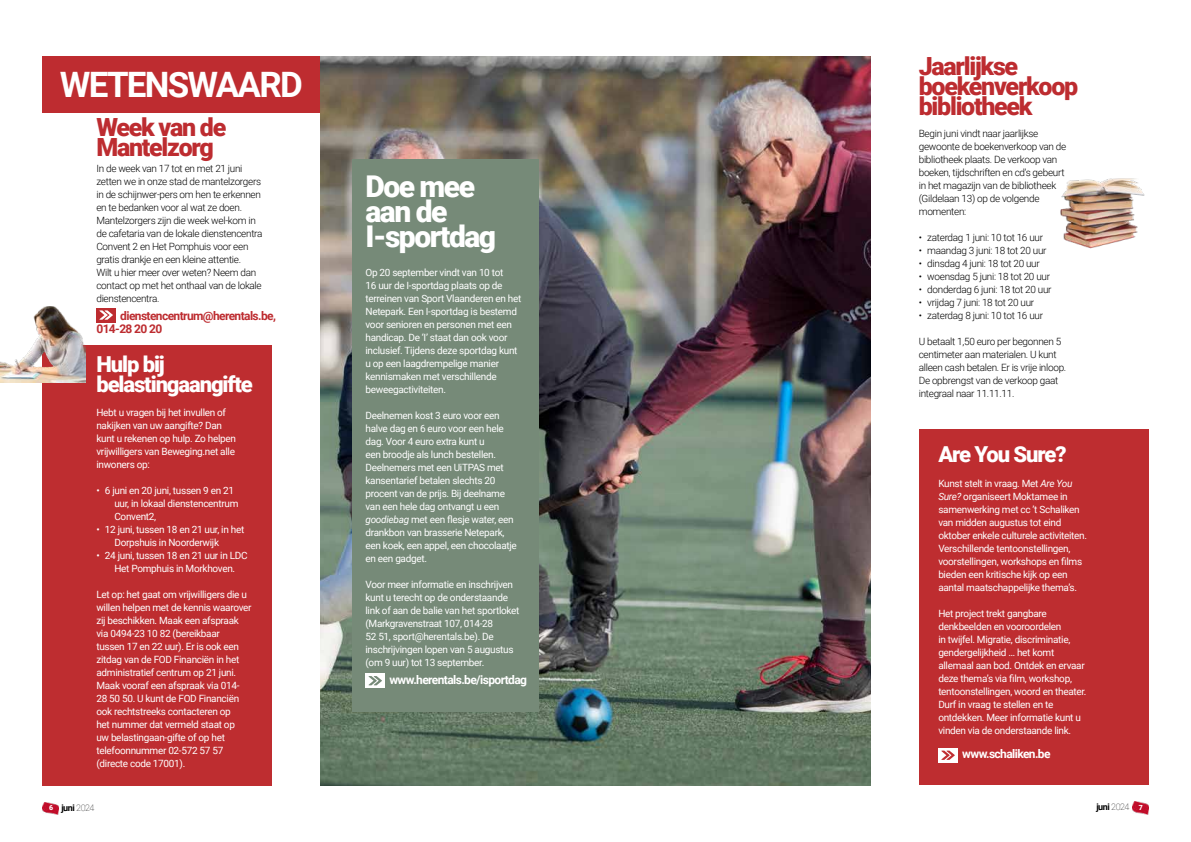
<style>
.page{position:relative;width:1191px;height:842px;background:#fff}
.page>*{position:absolute;margin:0;border:0;box-sizing:border-box;transform-origin:0 0}
.t1{font:700 35px "Roboto";letter-spacing:-.05em;color:#fff}
.t2{font:900 30px/25px "Roboto";letter-spacing:-.05em;color:#fff}
.t3{font:900 25px/20px "Roboto";letter-spacing:-.05em;color:#bd2c30}
.t4{font:900 22px/20px "Roboto";letter-spacing:-.05em;color:#fff}
.t5{font:700 12px "Roboto";letter-spacing:-.05em;color:#fff}
.t6{font:700 12px/13px "Roboto";letter-spacing:-.05em;color:#bd2c30}
.t7{font:10px/13px "Roboto";letter-spacing:-.03em;color:#fff}
.t8{font:300 10px/13px "Roboto";letter-spacing:-.03em;color:#000}
.t9{font:700 9px "Roboto";letter-spacing:-.05em;color:#000}
.s1{font-style:italic}
.s2{font-weight:900;font-size:7px;color:#fff}
.s3{font-weight:100}
</style>
<div class="page">
<img style="left:43px;top:802px;width:16px;height:12px">
<img style="left:1132px;top:802px;width:16px;height:12px">
<div style="left:43px;top:57px;width:277px;height:56px;background:#be2c30"></div>
<div style="left:918px;top:429px;width:230px;height:356px;background:#be2d30"></div>
<div style="left:938px;top:748px;width:20px;height:14px;background:#fff"></div>
<svg style="left:941px;top:751px;width:14px;height:9px"></svg>
<div style="left:43px;top:345px;width:229px;height:440px;background:#be2d30"></div>
<img style="left:320px;top:57px;width:551px;height:728px">
<div style="left:352px;top:159px;width:187px;height:552px;background:#768a78"></div>
<div style="left:365px;top:673px;width:20px;height:15px;background:#fff"></div>
<svg style="left:368px;top:676px;width:14px;height:9px"></svg>
<div style="left:96px;top:308px;width:20px;height:14px;background:#bd2c30"></div>
<svg style="left:99px;top:310px;width:14px;height:10px"></svg>
<img style="left:1060px;top:178px;width:85px;height:71px">
<img style="left:0;top:306px;width:85px;height:76px">
<h1 class="t1" style="left:60px;top:60px;width:244px">WETENSWAARD</h1>
<h3 class="t3" style="left:96px;top:116px;width:131px">Week van de<br>Mantelzorg</h3>
<p class="t8" style="left:96px;top:162px;width:168px">In de week van 17 tot en met 21 juni zetten we in onze stad de mantelzorgers in de schijnwer-pers om hen te erkennen en te bedanken voor al wat ze doen.<br>Mantelzorgers zijn die week wel-kom in de cafetaria van de lokale dienstencentra Convent 2 en Het Pomphuis voor een gratis drankje en een kleine attentie.<br>Wilt u hier meer over weten? Neem dan contact op met het onthaal van de lokale dienstencentra.</p>
<p class="t6" style="left:96px;top:309px;width:181px;text-indent:24px">dienstencentrum@herentals.be,<br>014-28 20 20</p>
<h3 class="t4" style="left:96px;top:354px;width:158px">Hulp bij belastingaangifte</h3>
<p class="t7" style="left:96px;top:405px;width:141px">Hebt u vragen bij het invullen of nakijken van uw aangifte? Dan kunt u rekenen op hulp. Zo helpen vrijwilligers van Beweging.net alle inwoners op:</p>
<p class="t7" style="left:114px;top:483px;width:126px;text-indent:-18px">• 6 juni en 20 juni, tussen 9 en 21 uur, in lokaal dienstencentrum<br>Convent2,</p>
<p class="t7" style="left:114px;top:522px;width:131px;text-indent:-18px">• 12 juni, tussen 18 en 21 uur, in het<br>Dorpshuis in Noorderwijk</p>
<p class="t7" style="left:96px;top:548px;width:153px;text-align:center">• 24 juni, tussen 18 en 21 uur in LDC<br>Het Pomphuis in Morkhoven.</p>
<p class="t7" style="left:96px;top:587px;width:157px">Let op: het gaat om vrijwilligers die u willen helpen met de kennis waarover zij beschikken. Maak een afspraak via 0494-23 10 82 (bereikbaar<br>tussen 17 en 22 uur). Er is ook een zitdag van de FOD Financiën in het administratief centrum op 21 juni.<br>Maak vooraf een afspraak via 014-<br>28 50 50. U kunt de FOD Financiën ook rechtstreeks contacteren op<br>het nummer dat vermeld staat op<br>uw belastingaan-gifte of op het telefoonnummer 02-572 57 57 (directe code 17001).</p>
<h2 class="t2" style="left:365px;top:173px;width:132px">Doe mee aan de<br>I-sportdag</h2>
<p class="t7" style="left:365px;top:265px;width:157px">Op 20 september vindt van 10 tot<br>16 uur de I-sportdag plaats op de terreinen van Sport Vlaanderen en het<br>Netepark. Een I-sportdag is bestemd voor senioren en personen met een handicap. De ‘I’ staat dan ook voor inclusief. Tijdens deze sportdag kunt u op een laagdrempelige manier kennismaken met verschillende beweegactiviteiten.</p>
<p class="t7" style="left:365px;top:408px;width:153px">Deelnemen kost 3 euro voor een halve dag en 6 euro voor een hele dag. Voor 4 euro extra kunt u<br>een broodje als lunch bestellen.<br>Deelnemers met een UiTPAS met kansentarief betalen slechts 20 procent van de prijs. Bij deelname van een hele dag ontvangt u een <span class="s1">goodiebag</span> met een flesje water, een drankbon van brasserie Netepark, een koek, een appel, een chocolaatje en een gadget.</p>
<p class="t7" style="left:365px;top:577px;width:155px">Voor meer informatie en inschrijven kunt u terecht op de onderstaande link of aan de balie van het sportloket (Markgravenstraat 107, 014-28<br>52 51, sport@herentals.be). De inschrijvingen lopen van 5 augustus (om 9 uur) tot 13 september.</p>
<p class="t5" style="left:389px;top:671px;width:139px">www.herentals.be/isportdag</p>
<h3 class="t3" style="left:918px;top:56px;width:161px">Jaarlijkse boekenverkoop bibliotheek</h3>
<p class="t8" style="left:918px;top:127px;width:149px">Begin juni vindt naar jaarlijkse gewoonte de boekenverkoop van de bibliotheek plaats. De verkoop van boeken, tijdschriften en cd’s gebeurt in het magazijn van de bibliotheek (Gildelaan 13) op de volgende momenten:</p>
<p class="t8" style="left:918px;top:231px;width:126px">• zaterdag 1 juni: 10 tot 16 uur</p>
<p class="t8" style="left:918px;top:244px;width:129px">• maandag 3 juni: 18 tot 20 uur</p>
<p class="t8" style="left:918px;top:257px;width:123px">• dinsdag 4 juni: 18 tot 20 uur</p>
<p class="t8" style="left:918px;top:270px;width:133px">• woensdag 5 juni: 18 tot 20 uur</p>
<p class="t8" style="left:918px;top:283px;width:134px">• donderdag 6 juni: 18 tot 20 uur</p>
<p class="t8" style="left:918px;top:296px;width:117px">• vrijdag 7 juni: 18 tot 20 uur</p>
<p class="t8" style="left:918px;top:309px;width:126px">• zaterdag 8 juni: 10 tot 16 uur</p>
<p class="t8" style="left:918px;top:335px;width:149px">U betaalt 1,50 euro per begonnen 5 centimeter aan materialen. U kunt alleen cash betalen. Er is vrije inloop.<br>De opbrengst van de verkoop gaat integraal naar 11.11.11.</p>
<h3 class="t4" style="left:938px;top:444px;width:130px">Are You Sure?</h3>
<p class="t7" style="left:938px;top:477px;width:150px">Kunst stelt in vraag. Met <span class="s1">Are You Sure?</span> organiseert Moktamee in samenwerking met cc ’t Schaliken van midden augustus tot eind oktober enkele culturele activiteiten.<br>Verschillende tentoonstellingen, voorstellingen, workshops en films bieden een kritische kijk op een aantal maatschappelijke thema’s.</p>
<p class="t7" style="left:938px;top:607px;width:150px">Het project trekt gangbare denkbeelden en vooroordelen<br>in twijfel. Migratie, discriminatie, gendergelijkheid … het komt allemaal aan bod. Ontdek en ervaar deze thema’s via film, workshop, tentoonstellingen, woord en theater.<br>Durf in vraag te stellen en te ontdekken. Meer informatie kunt u vinden via de onderstaande link.</p>
<p class="t5" style="left:962px;top:746px;width:90px">www.schaliken.be</p>
<p class="t9" style="left:49px;top:801px;width:47px"><span class="s2">6</span> juni <span class="s3">2024</span></p>
<p class="t9" style="left:1096px;top:801px;width:48px">juni <span class="s3">2024</span> <span class="s2">7</span></p>
</div>
